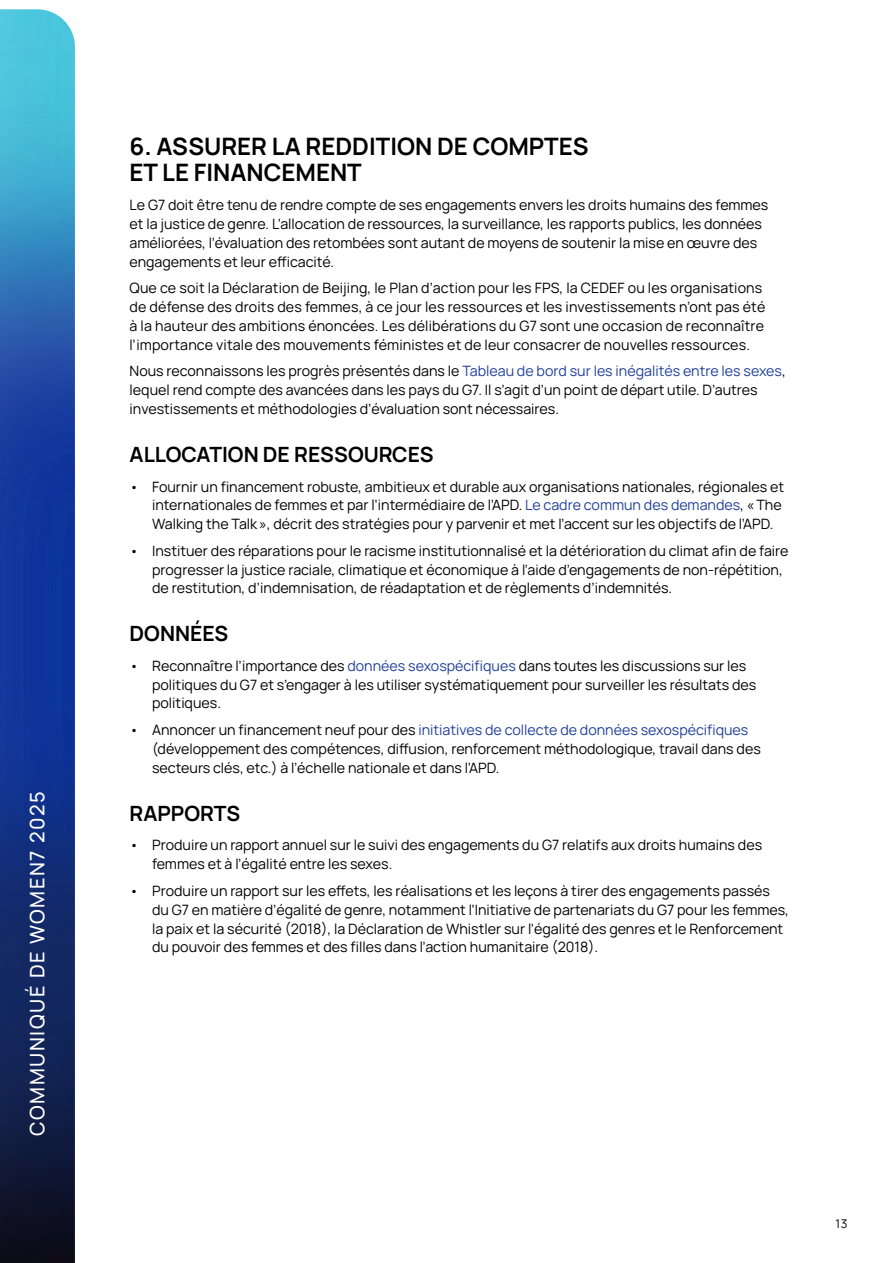
<style>
.page{position:relative;width:893px;height:1263px;background:#fff}
.page>*{position:absolute;margin:0;border:0;box-sizing:border-box;transform-origin:0 0}
.t1{font:700 24px/25.5px "Manrope";color:#000}
.t2{font:700 21px "Manrope";color:#000}
.t3{font:500 19.95px "Manrope";letter-spacing:.08em;color:#fff}
.t4{font:14.25px/18.8px "Manrope";color:#000}
.t5{font:12px "Manrope";color:#000}
.s1{color:#21409a}
</style>
<div class="page">
<img style="left:0;top:9px;width:75px;height:1254px">
<h3 class="t3" style="left:22px;top:1136px;width:347px;rotate:-90deg">COMMUNIQUÉ DE WOMEN7 2025</h3>
<h1 class="t1" style="left:130px;top:132px;width:460px">6. ASSURER LA REDDITION DE COMPTES<br>ET LE FINANCEMENT</h1>
<p class="t4" style="left:130px;top:195px;width:640px">Le G7 doit être tenu de rendre compte de ses engagements envers les droits humains des femmes et la justice de genre. L’allocation de ressources, la surveillance, les rapports publics, les données améliorées, l’évaluation des retombées sont autant de moyens de soutenir la mise en œuvre des engagements et leur efficacité.</p>
<p class="t4" style="left:130px;top:278px;width:637px">Que ce soit la Déclaration de Beijing, le Plan d’action pour les FPS, la CEDEF ou les organisations de défense des droits des femmes, à ce jour les ressources et les investissements n’ont pas été à la hauteur des ambitions énoncées. Les délibérations du G7 sont une occasion de reconnaître l’importance vitale des mouvements féministes et de leur consacrer de nouvelles ressources.</p>
<p class="t4" style="left:130px;top:361px;width:658px">Nous reconnaissons les progrès présentés dans le <span class="s1">Tableau de bord sur les inégalités entre les sexes</span>, lequel rend compte des avancées dans les pays du G7. Il s’agit d’un point de départ utile. D’autres investissements et méthodologies d’évaluation sont nécessaires.</p>
<h2 class="t2" style="left:130px;top:437px;width:306px">ALLOCATION DE RESSOURCES</h2>
<p class="t4" style="left:152px;top:476px;width:633px;text-indent:-23px">• Fournir un financement robuste, ambitieux et durable aux organisations nationales, régionales et internationales de femmes et par l’intermédiaire de l’APD. <span class="s1">Le cadre commun des demandes</span>, «The<br>Walking the Talk», décrit des stratégies pour y parvenir et met l’accent sur les objectifs de l’APD.</p>
<p class="t4" style="left:152px;top:540px;width:638px;text-indent:-23px">• Instituer des réparations pour le racisme institutionnalisé et la détérioration du climat afin de faire progresser la justice raciale, climatique et économique à l’aide d’engagements de non-répétition, de restitution, d’indemnisation, de réadaptation et de règlements d’indemnités.</p>
<h2 class="t2" style="left:130px;top:616px;width:100px">DONNÉES</h2>
<p class="t4" style="left:152px;top:655px;width:606px;text-indent:-23px">• Reconnaître l’importance des <span class="s1">données sexospécifiques</span> dans toutes les discussions sur les politiques du G7 et s’engager à les utiliser systématiquement pour surveiller les résultats des politiques.</p>
<p class="t4" style="left:152px;top:720px;width:610px;text-indent:-23px">• Annoncer un financement neuf pour des <span class="s1">initiatives de collecte de données sexospécifiques </span>(développement des compétences, diffusion, renforcement méthodologique, travail dans des secteurs clés, etc.) à l’échelle nationale et dans l’APD.</p>
<h2 class="t2" style="left:130px;top:795px;width:112px">RAPPORTS</h2>
<p class="t4" style="left:152px;top:835px;width:612px;text-indent:-23px">• Produire un rapport annuel sur le suivi des engagements du G7 relatifs aux droits humains des femmes et à l’égalité entre les sexes.</p>
<p class="t4" style="left:152px;top:880px;width:638px;text-indent:-23px">• Produire un rapport sur les effets, les réalisations et les leçons à tirer des engagements passés du G7 en matière d’égalité de genre, notamment l’Initiative de partenariats du G7 pour les femmes, la paix et la sécurité (2018), la Déclaration de Whistler sur l’égalité des genres et le Renforcement du pouvoir des femmes et des filles dans l’action humanitaire (2018).</p>
<p class="t5" style="left:836px;top:1214px;width:13px">13</p>
</div>
